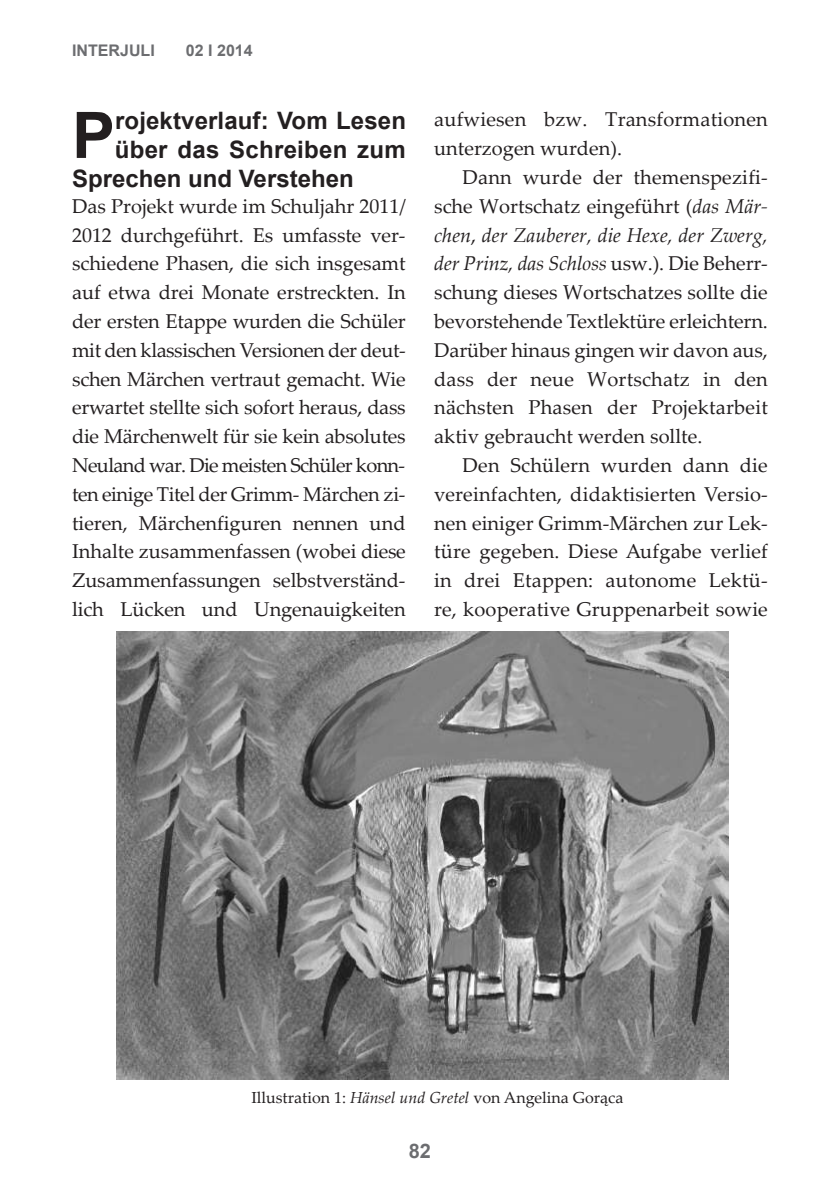
<style>
.page{position:relative;width:840px;height:1191px;background:#fff}
.page>*{position:absolute;margin:0;border:0;box-sizing:border-box;transform-origin:0 0}
.t1{font:700 64.2px "Arial";color:#231f20}
.t2{font:700 24px "Arial";letter-spacing:.005em;color:#231f20}
.t3{font:20px/28.8px "Palatino Linotype";letter-spacing:.005em;color:#231f20;text-align:justify}
.t4{font:700 20px "Arial";color:#6c6d70}
.t5{font:16px "Palatino Linotype";color:#231f20}
.t6{font:700 16px "Arial";color:#6c6d70}
.s1{font-style:italic}
</style>
<div class="page">
<img style="left:116px;top:632px;width:612px;height:447px">
<p class="t6" style="left:72px;top:41px;width:84px">interjuli</p>
<p class="t6" style="left:186px;top:41px;width:68px">02 i 2014</p>
<h1 class="t1" style="left:72px;top:100px;width:44px">P</h1>
<p class="t2" style="left:115px;top:107px;width:292px">rojektverlauf: vom lesen</p>
<p class="t2" style="left:115px;top:136px;width:292px">über das schreiben zum</p>
<p class="t2" style="left:72px;top:165px;width:283px">sprechen und verstehen</p>
<p class="t3" style="left:72px;top:194px;width:335px">Das Projekt wurde im Schuljahr 2011/ 2012 durchgeführt. Es umfasste ver&shy;schiedene Phasen, die sich insgesamt auf etwa drei Monate erstreckten. In der ersten Etappe wurden die Schüler mit den klassischen Versionen der deut&shy;schen Märchen vertraut gemacht. Wie erwartet stellte sich sofort heraus, dass die Märchenwelt für sie kein absolutes Neuland war. Die meisten Schüler konn&shy;ten einige Titel der Grimm- Märchen zi&shy;tieren, Märchenfiguren nennen und Inhalte zusammenfassen (wobei diese Zusammenfassungen selbstverständ&shy;lich Lücken und Ungenauigkeiten</p>
<p class="t3" style="left:434px;top:107px;width:335px">aufwiesen bzw. Transformationen unterzogen wurden).</p>
<p class="t3" style="left:434px;top:165px;width:335px;text-indent:28px">Dann wurde der themenspezifi&shy;sche Wortschatz eingeführt (<span class="s1">das Mär&shy;chen</span>, <span class="s1">der Zauberer, die Hexe, der Zwerg, der Prinz, das Schloss</span> usw.). Die Beherr&shy;schung dieses Wortschatzes sollte die bevorstehende Textlektüre erleichtern.<br>Darüber hinaus gingen wir davon aus, dass der neue Wortschatz in den nächsten Phasen der Projektarbeit aktiv gebraucht werden sollte.</p>
<p class="t3" style="left:434px;top:453px;width:335px;text-indent:28px">Den Schülern wurden dann die vereinfachten, didaktisierten Versio&shy;nen einiger Grimm-Märchen zur Lek&shy;türe gegeben. Diese Aufgabe verlief in drei Etappen: autonome Lektü&shy;re, kooperative Gruppenarbeit sowie</p>
<p class="t5" style="left:251px;top:1091px;width:373px">Illustration 1: <span class="s1">Hänsel und Gretel</span> von Angelina Gorąca</p>
<p class="t4" style="left:408px;top:1139px;width:24px">82</p>
</div>
